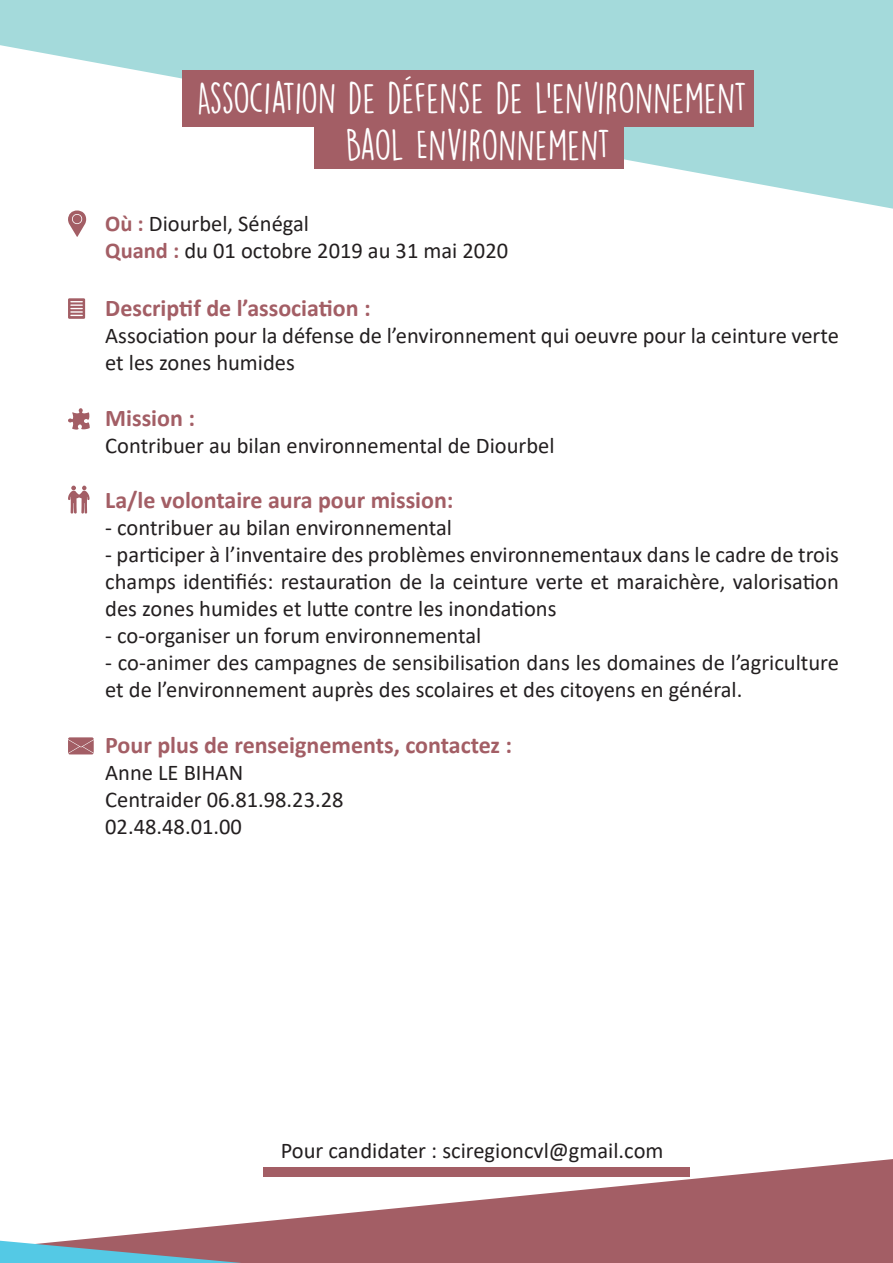
<style>
.page{position:relative;width:893px;height:1263px;background:#fff}
.page>*{position:absolute;margin:0;border:0;box-sizing:border-box;transform-origin:0 0}
.t1{font:39px/46.8px "DK Lemon Yellow Sun";color:#fff;text-align:center}
.t2{font:700 24px "Calibri";color:#a35e65}
.t3{font:22.5px/27px "Calibri";color:#231f20}
.s1{font-weight:700;color:#a35e65}
</style>
<div class="page">
<svg style="left:0;top:0;width:893px;height:209px;fill:#a4dadb"></svg>
<div style="left:849px;top:1159px;width:44px;height:104px;background:#a35e65"></div>
<svg style="left:0;top:1163px;width:849px;height:100px;fill:#a35e65"></svg>
<div style="left:315px;top:126px;width:309px;height:43px;background:#a35e65"></div>
<div style="left:183px;top:70px;width:571px;height:56px;background:#a35e65"></div>
<svg style="left:68px;top:486px;width:22px;height:28px"></svg>
<svg style="left:68px;top:298px;width:17px;height:21px"></svg>
<svg style="left:68px;top:408px;width:22px;height:22px"></svg>
<svg style="left:68px;top:210px;width:18px;height:27px"></svg>
<svg style="left:68px;top:737px;width:26px;height:17px"></svg>
<div style="left:264px;top:1167px;width:426px;height:10px;background:#a35e65"></div>
<h1 class="t1" style="left:197px;top:75px;width:552px">ASSOCIATION DE DÉFENSE DE L’ENVIRONNEMENT<br>BAOL ENVIRONNEMENT</h1>
<p class="t3" style="left:105px;top:210px;width:404px"><span class="s1">Où :</span> Diourbel, Sénégal<br><span class="s1">Quand :</span> du 01 octobre 2019 au 31 mai 2020</p>
<p class="t2" style="left:105px;top:291px;width:267px">Descriptif de l’association :</p>
<p class="t3" style="left:105px;top:321px;width:735px">Association pour la défense de l’environnement qui oeuvre pour la ceinture verte et les zones humides</p>
<p class="t2" style="left:105px;top:401px;width:91px">Mission :</p>
<p class="t3" style="left:105px;top:431px;width:451px">Contribuer au bilan environnemental de Diourbel</p>
<p class="t2" style="left:105px;top:483px;width:350px">La/le volontaire aura pour mission:</p>
<p class="t3" style="left:105px;top:514px;width:348px">- contribuer au bilan environnemental</p>
<p class="t3" style="left:105px;top:541px;width:735px;text-align:justify">- participer à l’inventaire des problèmes environnementaux dans le cadre de trois champs identifiés: restauration de la ceinture verte et maraichère, valorisation des zones humides et lutte contre les inondations</p>
<p class="t3" style="left:105px;top:622px;width:378px">- co-organiser un forum environnemental</p>
<p class="t3" style="left:105px;top:649px;width:735px">- co-animer des campagnes de sensibilisation dans les domaines de l’agriculture et de l’environnement auprès des scolaires et des citoyens en général.</p>
<p class="t2" style="left:105px;top:728px;width:408px">Pour plus de renseignements, contactez :</p>
<p class="t3" style="left:105px;top:759px;width:240px">Anne LE BIHAN<br>Centraider 06.81.98.23.28<br>02.48.48.01.00</p>
<p class="t3" style="left:281px;top:1137px;width:384px">Pour candidater : sciregioncvl@gmail.com</p>
</div>
